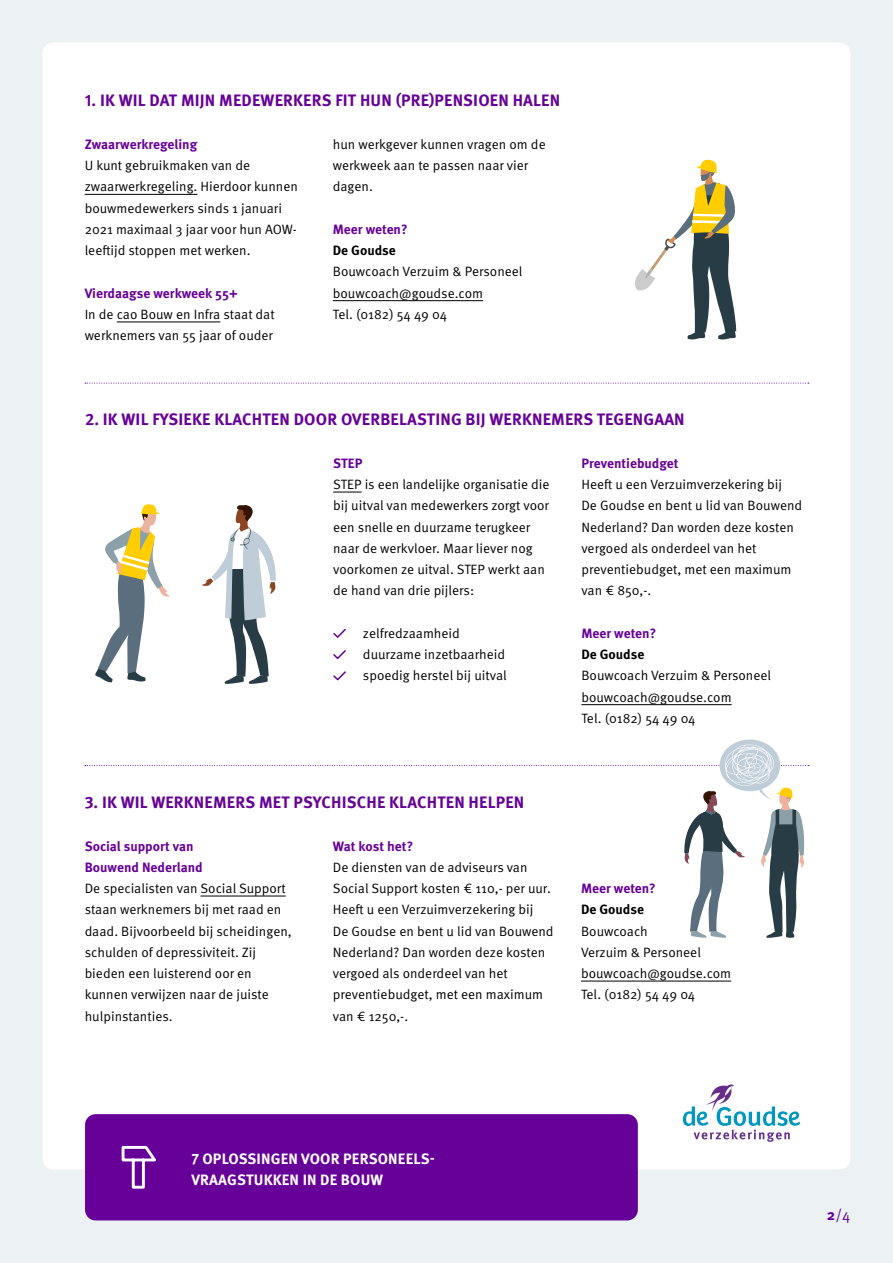
<style>
.page{position:relative;width:893px;height:1263px;background:#ecf1f3}
.page>*{position:absolute;margin:0;border:0;box-sizing:border-box;transform-origin:0 0}
.t1{font:700 16.5px "Meta OT";letter-spacing:.01em;color:#609}
.t2{font:700 15px/21px "Meta OT";letter-spacing:.01em;color:#fff}
.t3{font:15px "Meta OT Norm";color:#609}
.t4{font:13.5px/21.3px "Meta OT Norm";color:#000}
.t5{font:700 13.5px/21.3px "Meta OT";color:#609}
.t6{font:700 13.5px "Meta OT";color:#000}
.s1{font-family:"Meta OT";font-weight:700}
</style>
<div class="page">
<div style="left:43px;top:43px;width:807px;height:1126px;background:#fff;border-radius:11px"></div>
<div style="left:85px;top:1114px;width:553px;height:106px;background:#609;border-radius:11px"></div>
<svg style="left:683px;top:1084px;width:117px;height:58px"></svg>
<svg style="left:121px;top:1145px;width:35px;height:44px"></svg>
<hr style="left:85px;top:194px;width:112px;height:1px;background:#000">
<hr style="left:117px;top:322px;width:103px;height:1px;background:#000">
<hr style="left:333px;top:300px;width:150px;height:1px;background:#000">
<svg style="left:333px;top:492px;width:29px;height:1px"></svg>
<svg style="left:333px;top:628px;width:13px;height:10px"></svg>
<svg style="left:333px;top:650px;width:13px;height:9px"></svg>
<svg style="left:333px;top:671px;width:13px;height:10px"></svg>
<hr style="left:581px;top:704px;width:151px;height:1px;background:#000">
<hr style="left:581px;top:981px;width:150px;height:1px;background:#000">
<svg style="left:85px;top:383px;width:724px;height:1px"></svg>
<svg style="left:635px;top:159px;width:101px;height:181px"></svg>
<svg style="left:95px;top:504px;width:75px;height:179px"></svg>
<svg style="left:202px;top:505px;width:74px;height:179px"></svg>
<svg style="left:720px;top:739px;width:60px;height:52px"></svg>
<svg style="left:85px;top:744px;width:724px;height:194px"></svg>
<p class="t1" style="left:85px;top:90px;width:477px">1. IK WIL DAT MIJN MEDEWERKERS FIT HUN (PRE)PENSIOEN HALEN</p>
<p class="t5" style="left:85px;top:134px;width:114px">Zwaarwerkregeling</p>
<p class="t4" style="left:85px;top:155px;width:215px">U kunt gebruikmaken van de zwaarwerkregeling. Hierdoor kunnen bouwmedewerkers sinds 1 januari<br>2021 maximaal 3 jaar voor hun AOW&shy;leeftijd stoppen met werken.</p>
<p class="t5" style="left:85px;top:282px;width:155px">Vierdaagse werkweek 55+</p>
<p class="t4" style="left:85px;top:304px;width:192px">In de cao Bouw en Infra staat dat werknemers van 55 jaar of ouder</p>
<p class="t4" style="left:333px;top:134px;width:214px">hun werkgever kunnen vragen om de werkweek aan te passen naar vier dagen.</p>
<p class="t5" style="left:333px;top:219px;width:76px">Meer weten?</p>
<p class="t6" style="left:333px;top:242px;width:64px">De Goudse</p>
<p class="t4" style="left:333px;top:261px;width:191px">Bouwcoach Verzuim &amp; Personeel bouwcoach@goudse.com<br>Tel. (0182) 54 49 04</p>
<p class="t1" style="left:85px;top:409px;width:601px">2. IK WIL FYSIEKE KLACHTEN DOOR OVERBELASTING BIJ WERKNEMERS TEGENGAAN</p>
<p class="t5" style="left:333px;top:453px;width:31px">STEP</p>
<p class="t4" style="left:333px;top:474px;width:218px">STEP is een landelijke organisatie die bij uitval van medewerkers zorgt voor een snelle en duurzame terugkeer naar de werkvloer. Maar liever nog voorkomen ze uitval. STEP werkt aan de hand van drie pijlers:</p>
<p class="t4" style="left:363px;top:623px;width:145px">zelfredzaamheid duurzame inzetbaarheid spoedig herstel bij uitval</p>
<p class="t1" style="left:85px;top:792px;width:441px">3. IK WIL WERKNEMERS MET PSYCHISCHE KLACHTEN HELPEN</p>
<p class="t5" style="left:85px;top:835px;width:120px">Social support van<br>Bouwend Nederland</p>
<p class="t4" style="left:85px;top:878px;width:209px">De specialisten van Social Support staan werknemers bij met raad en daad. Bijvoorbeeld bij scheidingen, schulden of depressiviteit. Zij bieden een luisterend oor en kunnen verwijzen naar de juiste hulpinstanties.</p>
<p class="t5" style="left:333px;top:835px;width:82px">Wat kost het?</p>
<p class="t4" style="left:333px;top:857px;width:222px">De diensten van de adviseurs van<br>Social Support kosten € 110,- per uur.<br>Heeft u een Verzuimverzekering bij<br>De Goudse en bent u lid van Bouwend<br>Nederland? Dan worden deze kosten vergoed als onderdeel van het preventiebudget, met een maximum van € 1250,-.</p>
<p class="t5" style="left:581px;top:453px;width:99px">Preventiebudget</p>
<p class="t4" style="left:581px;top:474px;width:222px">Heeft u een Verzuimverzekering bij<br>De Goudse en bent u lid van Bouwend<br>Nederland? Dan worden deze kosten vergoed als onderdeel van het preventiebudget, met een maximum van € 850,-.</p>
<p class="t5" style="left:581px;top:623px;width:76px">Meer weten?</p>
<p class="t6" style="left:581px;top:646px;width:64px">De Goudse</p>
<p class="t4" style="left:581px;top:665px;width:191px">Bouwcoach Verzuim &amp; Personeel bouwcoach@goudse.com<br>Tel. (0182) 54 49 04</p>
<p class="t5" style="left:581px;top:878px;width:76px">Meer weten?</p>
<p class="t6" style="left:581px;top:901px;width:64px">De Goudse</p>
<p class="t4" style="left:581px;top:920px;width:152px">Bouwcoach<br>Verzuim &amp; Personeel bouwcoach@goudse.com<br>Tel. (0182) 54 49 04</p>
<p class="t2" style="left:191px;top:1148px;width:245px">7 OPLOSSINGEN VOOR PERSONEELS-<br>VRAAGSTUKKEN IN DE BOUW</p>
<p class="t3" style="left:827px;top:1205px;width:25px"><span class="s1">2</span>/4</p>
</div>
